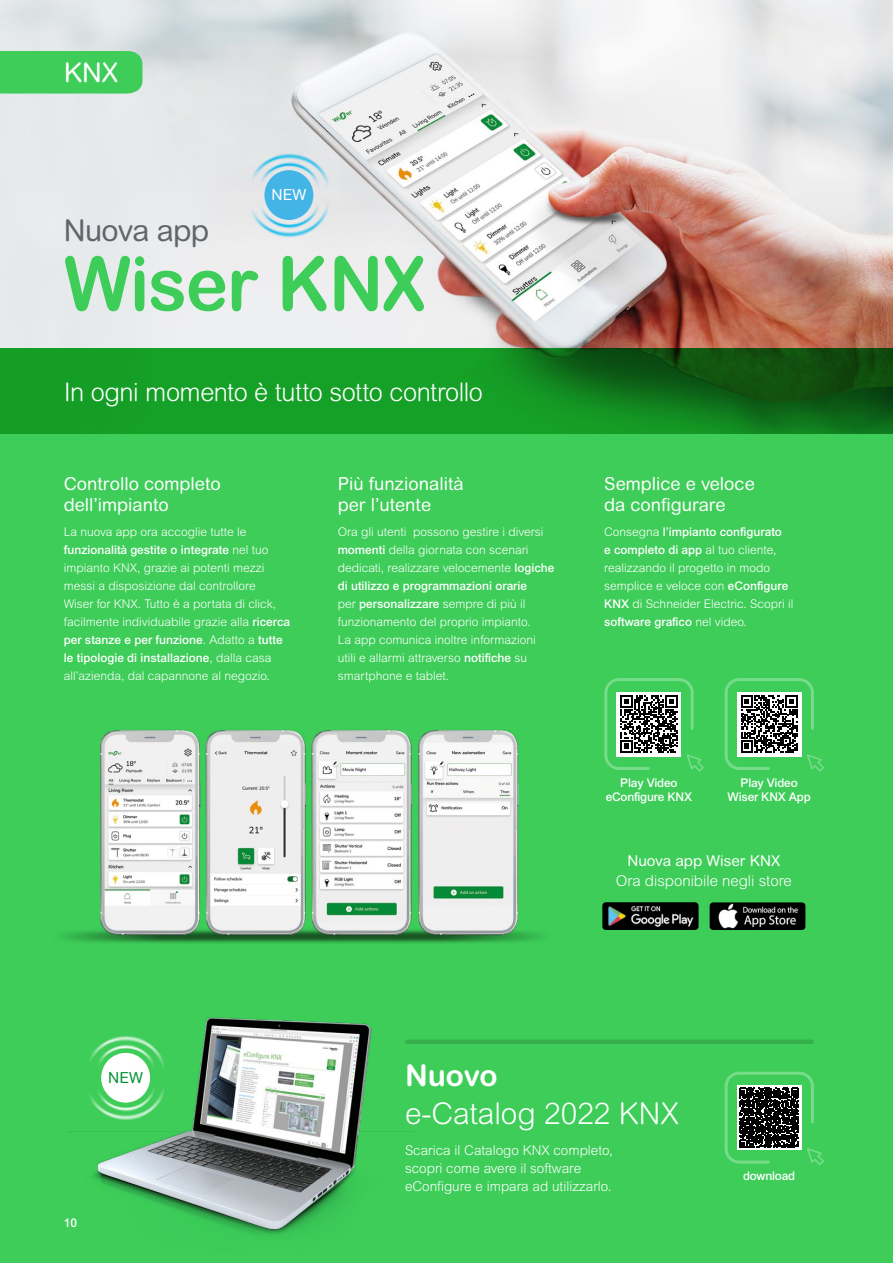
<style>
.page{position:relative;width:893px;height:1263px;background:#fff}
.page>*{position:absolute;margin:0;border:0;box-sizing:border-box;transform-origin:0 0}
.t1{font:700 75px "Arial Rounded MT Pro";letter-spacing:-.02em;color:#3dcd58;scale:.96 1}
.t2{font:300 30px "Arial Rounded MT Pro";color:#fff}
.t3{font:30px "Arial Rounded MT Pro";letter-spacing:-.02em;color:#626469}
.t4{font:700 30px "Arial Rounded MT Pro";letter-spacing:-.005em;color:#fff}
.t5{font:27px "Arial Rounded MT Pro";color:#fff}
.t6{font:300 25.5px "Arial Rounded MT Pro";letter-spacing:-.02em;color:#fff}
.t7{font:18px/21.6px "Arial Rounded MT Pro";color:#fff}
.t8{font:15.3px "Arial Rounded MT Pro";color:#fff}
.t9{font:15.3px "Arial Rounded MT Pro";color:#009530}
.t10{font:300 15px "Arial Rounded MT Pro";color:#fff}
.t11{font:15px "Arial Rounded MT Pro";color:#fff}
.t12{font:300 13.5px/18px "Arial MT Std";color:#fff}
.t13{font:300 12px/18px "Arial MT Std";color:#fff}
.t14{font:500 12px/14.4px "Arial MT Std";letter-spacing:-.015em;color:#fff;text-align:center}
.s1{font-weight:500}
</style>
<div class="page">
<div style="left:0;top:397px;width:893px;height:866px;background:#3dcd58"></div>
<img style="left:0;top:0;width:893px;height:349px">
<img style="left:634px;top:902px;width:65px;height:28px">
<img style="left:710px;top:902px;width:95px;height:28px">
<img style="left:248px;top:200px;width:82px;height:47px">
<img style="left:248px;top:144px;width:82px;height:56px">
<div style="left:264px;top:170px;width:49px;height:50px;background:#42b4e6;border-radius:50%"></div>
<svg style="left:724px;top:678px;width:100px;height:94px"></svg>
<svg style="left:724px;top:1071px;width:100px;height:94px"></svg>
<svg style="left:604px;top:678px;width:100px;height:94px"></svg>
<svg style="left:0;top:349px;width:893px;height:85px;background:#128920"></svg>
<img style="left:67px;top:1017px;width:347px;height:218px">
<div style="left:407px;top:1039px;width:404px;height:5px;background:#34af4b"></div>
<img style="left:62px;top:721px;width:572px;height:222px">
<div style="left:0;top:51px;width:142px;height:43px;background:#3dcd58"></div>
<h3 class="t5" style="left:64px;top:56px;width:56px">KNX</h3>
<p class="t8" style="left:272px;top:186px;width:36px">NEW</p>
<h2 class="t3" style="left:64px;top:213px;width:147px">Nuova app</h2>
<h1 class="t1" style="left:64px;top:239px;width:378px">Wiser KNX</h1>
<h3 class="t6" style="left:64px;top:377px;width:421px">In ogni momento è tutto sotto controllo</h3>
<h3 class="t7" style="left:64px;top:473px;width:158px">Controllo completo dell’impianto</h3>
<h3 class="t7" style="left:338px;top:473px;width:127px">Più funzionalità per l’utente</h3>
<h3 class="t7" style="left:604px;top:473px;width:152px">Semplice e veloce da configurare</h3>
<p class="t13" style="left:64px;top:523px;width:228px">La nuova app ora accoglie tutte le <span class="s1">funzionalità gestite o integrate</span> nel tuo impianto KNX, grazie ai potenti mezzi messi a disposizione dal controllore<br>Wiser for KNX. Tutto è a portata di click, facilmente individuabile grazie alla <span class="s1">ricerca per stanze e per funzione</span>. Adatto a <span class="s1">tutte le tipologie di installazione</span>, dalla casa all’azienda, dal capannone al negozio.</p>
<p class="t13" style="left:338px;top:523px;width:218px">Ora gli utenti possono gestire i diversi <span class="s1">momenti</span> della giornata con scenari dedicati, realizzare velocemente <span class="s1">logiche di utilizzo e programmazioni orarie<br></span>per <span class="s1">personalizzare</span> sempre di più il funzionamento del proprio impianto.<br>La app comunica inoltre informazioni utili e allarmi attraverso <span class="s1">notifiche</span> su smartphone e tablet.</p>
<p class="t13" style="left:604px;top:523px;width:191px">Consegna <span class="s1">l’impianto configurato<br>e completo di app</span> al tuo cliente, realizzando il progetto in modo semplice e veloce con <span class="s1">eConfigure<br>KNX</span> di Schneider Electric. Scopri il <span class="s1">software grafico</span> nel video.</p>
<p class="t14" style="left:606px;top:775px;width:88px">Play Video eConfigure KNX</p>
<p class="t14" style="left:727px;top:775px;width:85px">Play Video<br>Wiser KNX App</p>
<p class="t9" style="left:108px;top:1068px;width:36px">NEW</p>
<p class="t14" style="left:64px;top:1215px;width:15px">10</p>
<p class="t11" style="left:627px;top:852px;width:154px">Nuova app Wiser KNX</p>
<p class="t10" style="left:616px;top:872px;width:178px">Ora disponibile negli store</p>
<h2 class="t4" style="left:405px;top:1058px;width:94px">Nuovo</h2>
<h2 class="t2" style="left:405px;top:1096px;width:275px">e-Catalog 2022 KNX</h2>
<p class="t12" style="left:405px;top:1141px;width:209px">Scarica il Catalogo KNX completo, scopri come avere il software eConfigure e impara ad utilizzarlo.</p>
<p class="t14" style="left:743px;top:1169px;width:54px">download</p>
</div>
